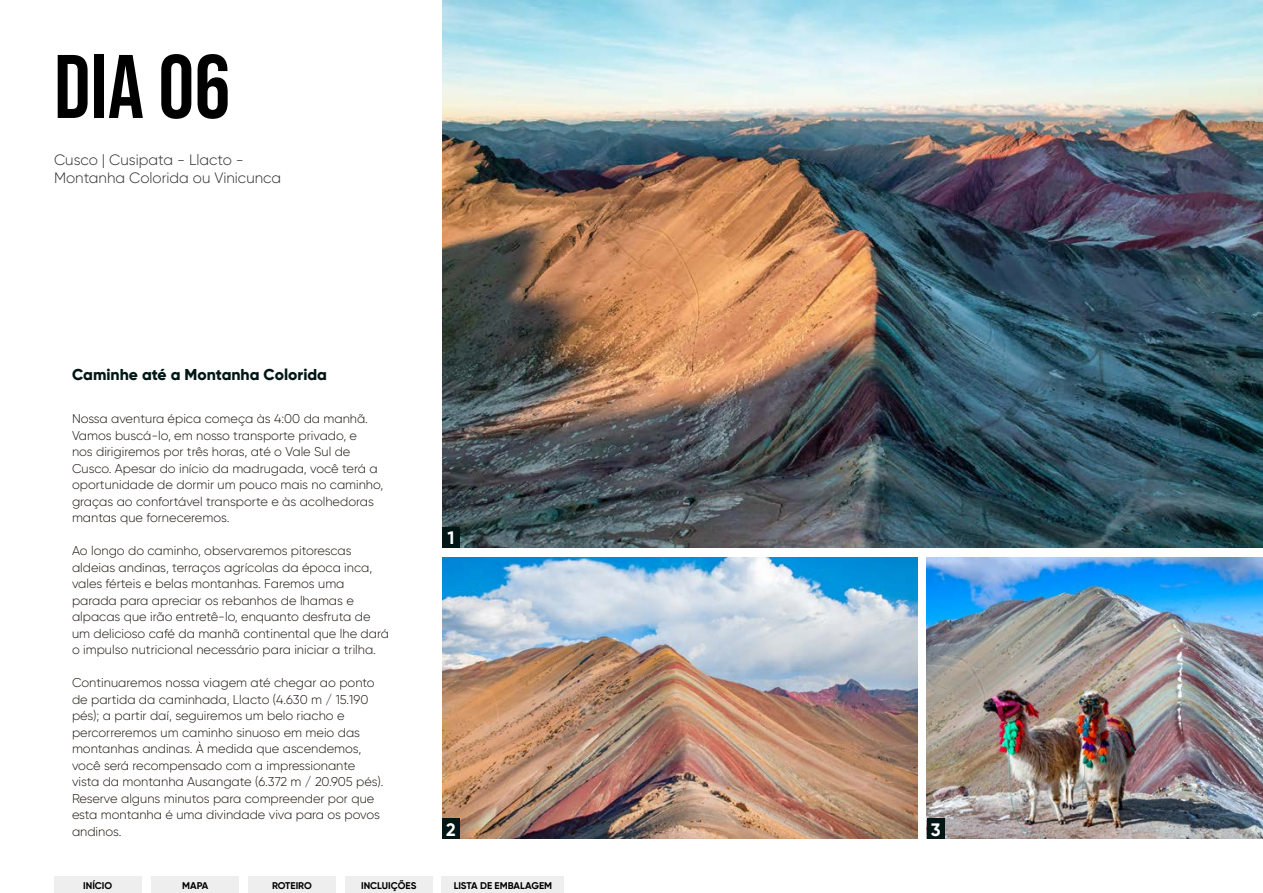
<style>
.page{position:relative;width:1263px;height:893px;background:#fff}
.page>*{position:absolute;margin:0;border:0;box-sizing:border-box;transform-origin:0 0}
.t1{font:90px "Bebas Neue";color:#000}
.t2{font:700 18px "Gilroy";color:#fff}
.t3{font:800 15.75px "Gilroy";color:#001716}
.t4{font:300 15px/18px "Gilroy";color:#2f2f2f}
.t5{font:300 12.75px/16.5px "Gilroy";color:#1d160f}
.t6{font:700 9.75px "Gilroy";color:#000}
</style>
<div class="page">
<img style="left:927px;top:557px;width:336px;height:282px">
<img style="left:442px;top:557px;width:476px;height:282px">
<img style="left:442px;top:0;width:821px;height:548px">
<div style="left:442px;top:527px;width:18px;height:21px;background:#001716"></div>
<div style="left:442px;top:819px;width:18px;height:20px;background:#001716"></div>
<div style="left:927px;top:819px;width:17px;height:20px;background:#001716"></div>
<div style="left:54px;top:877px;width:88px;height:16px;background:#eee"></div>
<div style="left:151px;top:877px;width:88px;height:16px;background:#eee"></div>
<div style="left:248px;top:877px;width:88px;height:16px;background:#eee"></div>
<div style="left:345px;top:877px;width:87px;height:16px;background:#eee"></div>
<div style="left:442px;top:877px;width:122px;height:16px;background:#eee"></div>
<h1 class="t1" style="left:54px;top:36px;width:178px">Dia 06</h1>
<p class="t4" style="left:54px;top:151px;width:229px">Cusco | Cusipata - Llacto -<br>Montanha Colorida ou Vinicunca</p>
<p class="t3" style="left:72px;top:364px;width:257px">Caminhe até a Montanha Colorida</p>
<p class="t5" style="left:72px;top:410px;width:313px">Nossa aventura épica começa às 4:00 da manhã.<br>Vamos buscá-lo, em nosso transporte privado, e<br>nos dirigiremos por três horas, até o Vale Sul de Cusco. Apesar do início da madrugada, você terá a oportunidade de dormir um pouco mais no caminho, graças ao confortável transporte e às acolhedoras mantas que forneceremos.</p>
<p class="t5" style="left:72px;top:542px;width:318px">Ao longo do caminho, observaremos pitorescas aldeias andinas, terraços agrícolas da época inca, vales férteis e belas montanhas. Faremos uma parada para apreciar os rebanhos de lhamas e alpacas que irão entretê-lo, enquanto desfruta de um delicioso café da manhã continental que lhe dará o impulso nutricional necessário para iniciar a trilha.</p>
<p class="t5" style="left:72px;top:674px;width:313px">Continuaremos nossa viagem até chegar ao ponto de partida da caminhada, Llacto (4.630 m / 15.190 pés); a partir daí, seguiremos um belo riacho e percorreremos um caminho sinuoso em meio das montanhas andinas. À medida que ascendemos, você será recompensado com a impressionante vista da montanha Ausangate (6.372 m / 20.905 pés).<br>Reserve alguns minutos para compreender por que esta montanha é uma divindade viva para os povos andinos.</p>
<h2 class="t2" style="left:447px;top:527px;width:8px">1</h2>
<h2 class="t2" style="left:446px;top:818px;width:11px">2</h2>
<h2 class="t2" style="left:931px;top:818px;width:11px">3</h2>
<p class="t6" style="left:83px;top:879px;width:31px">INÍCIO</p>
<p class="t6" style="left:182px;top:879px;width:28px">MAPA</p>
<p class="t6" style="left:272px;top:879px;width:41px">ROTEIRO</p>
<p class="t6" style="left:361px;top:879px;width:57px">INCLUIÇÕES</p>
<p class="t6" style="left:454px;top:879px;width:100px">LISTA DE EMBALAGEM</p>
</div>
